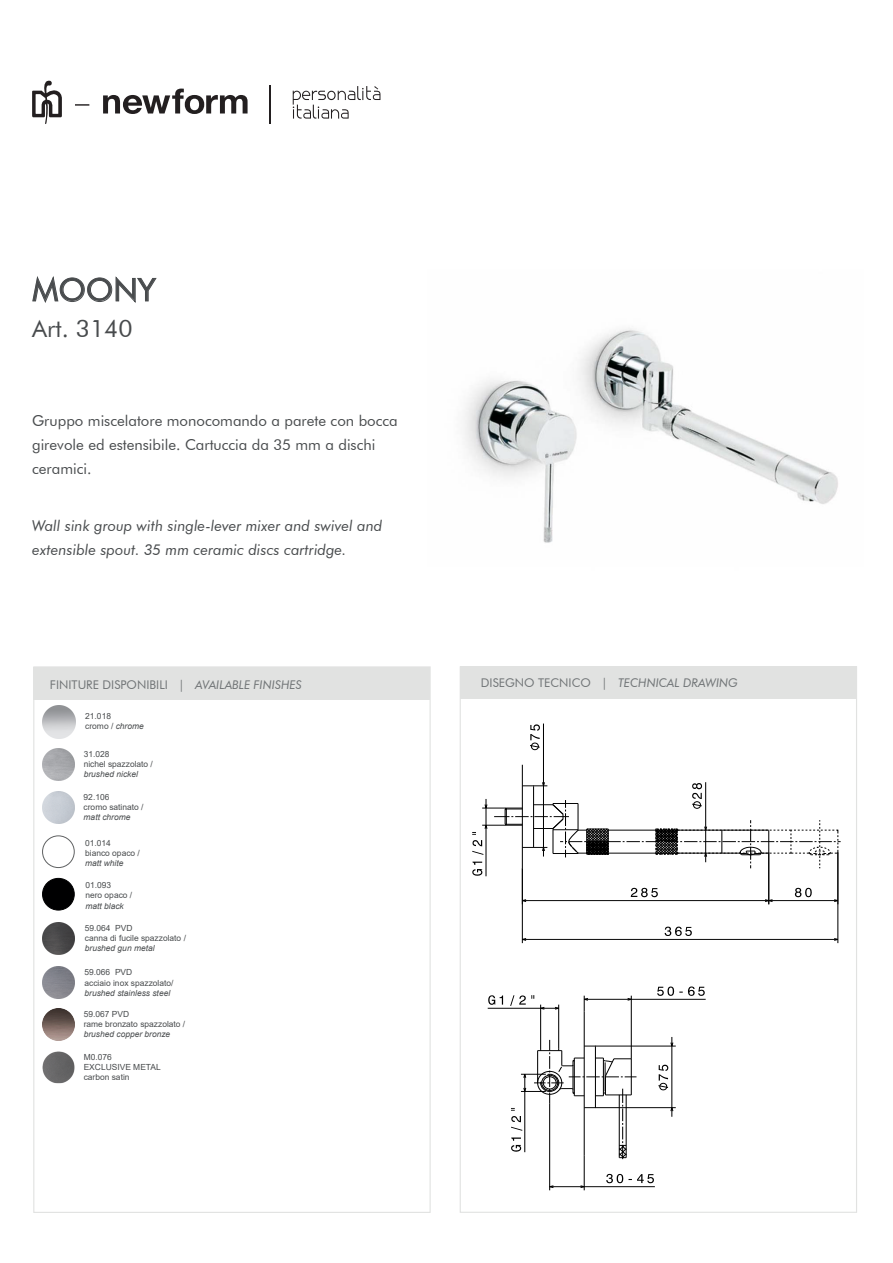
<style>
.page{position:relative;width:893px;height:1263px;background:#fff}
.page>*{position:absolute;margin:0;border:0;box-sizing:border-box;transform-origin:0 0}
.t1{font:31.5px "Futura BT";color:#484b4d}
.t2{font:24px "Futura BT";color:#484b4d}
.t3{font:15px/24px "Futura BT";color:#484b4d}
.t4{font:italic 15px/24px "Futura BT";color:#484b4d}
.t5{font:12px "Futura BT";color:#717577}
.t6{font:italic 12px "Futura BT";color:#717577}
.t7{font:8.4px/10.1px "Arial";color:#484b4d}
.t8{font:italic 8.4px "Arial";color:#484b4d}
.s1{font-style:italic}
.s2{font-style:normal}
</style>
<div class="page">
<div style="left:460px;top:667px;width:396px;height:32px;background:#e1e2e1"></div>
<div style="left:34px;top:667px;width:396px;height:32px;background:#e1e2e1"></div>
<svg style="left:293px;top:86px;width:87px;height:33px"></svg>
<svg style="left:32px;top:80px;width:215px;height:44px"></svg>
<hr style="left:269px;top:85px;width:2px;height:39px;background:#231f20">
<svg style="left:32px;top:276px;width:125px;height:27px"></svg>
<svg style="left:666px;top:926px;width:26px;height:9px"></svg>
<svg style="left:797px;top:887px;width:15px;height:11px"></svg>
<hr style="left:540px;top:1005px;width:1px;height:44px;background:#000">
<hr style="left:558px;top:1005px;width:1px;height:44px;background:#000">
<hr style="left:631px;top:996px;width:1px;height:63px;background:#000">
<hr style="left:549px;top:1103px;width:1px;height:87px;background:#000">
<hr style="left:584px;top:1156px;width:1px;height:34px;background:#000">
<hr style="left:522px;top:868px;width:1px;height:75px;background:#000">
<hr style="left:837px;top:853px;width:1px;height:90px;background:#000">
<hr style="left:768px;top:853px;width:1px;height:51px;background:#000">
<hr style="left:595px;top:1107px;width:80px;height:1px;background:#000">
<hr style="left:595px;top:1046px;width:80px;height:1px;background:#000">
<hr style="left:584px;top:1011px;width:1px;height:145px;background:#000">
<hr style="left:522px;top:765px;width:1px;height:103px;background:#000">
<svg style="left:554px;top:1006px;width:6px;height:4px"></svg>
<svg style="left:488px;top:995px;width:57px;height:15px"></svg>
<hr style="left:487px;top:1008px;width:71px;height:1px;background:#000">
<svg style="left:626px;top:997px;width:9px;height:4px"></svg>
<svg style="left:583px;top:996px;width:6px;height:15px"></svg>
<svg style="left:657px;top:986px;width:47px;height:10px"></svg>
<hr style="left:584px;top:999px;width:121px;height:1px;background:#000">
<svg style="left:549px;top:1185px;width:5px;height:4px"></svg>
<svg style="left:579px;top:1185px;width:9px;height:4px"></svg>
<svg style="left:606px;top:1174px;width:48px;height:9px"></svg>
<hr style="left:549px;top:1186px;width:106px;height:1px;background:#000">
<svg style="left:521px;top:899px;width:6px;height:4px"></svg>
<svg style="left:630px;top:888px;width:28px;height:9px"></svg>
<hr style="left:522px;top:900px;width:246px;height:1px;background:#000">
<svg style="left:521px;top:937px;width:6px;height:5px"></svg>
<svg style="left:833px;top:937px;width:6px;height:5px"></svg>
<svg style="left:664px;top:927px;width:27px;height:9px"></svg>
<hr style="left:522px;top:939px;width:315px;height:1px;background:#000">
<svg style="left:764px;top:899px;width:9px;height:4px"></svg>
<svg style="left:833px;top:899px;width:6px;height:4px"></svg>
<svg style="left:794px;top:888px;width:17px;height:9px"></svg>
<hr style="left:768px;top:900px;width:69px;height:1px;background:#000">
<svg style="left:669px;top:1042px;width:5px;height:8px"></svg>
<svg style="left:669px;top:1104px;width:5px;height:8px"></svg>
<svg style="left:658px;top:1065px;width:10px;height:25px"></svg>
<hr style="left:671px;top:1037px;width:1px;height:80px;background:#000">
<svg style="left:472px;top:781px;width:368px;height:95px"></svg>
<svg style="left:530px;top:724px;width:10px;height:26px"></svg>
<hr style="left:543px;top:724px;width:1px;height:133px;background:#000">
<svg style="left:511px;top:1040px;width:125px;height:119px"></svg>
<hr style="left:524px;top:1074px;width:1px;height:78px;background:#000">
<img style="left:464px;top:328px;width:374px;height:215px">
<img style="left:43px;top:706px;width:33px;height:32px">
<img style="left:43px;top:748px;width:31px;height:32px">
<div style="left:43px;top:878px;width:31px;height:32px;background:#000001;border-radius:50%"></div>
<div style="left:42px;top:878px;width:32px;height:32px;border:1px solid #000001;border-radius:50%"></div>
<div style="left:42px;top:836px;width:32px;height:32px;border:1px solid #5f6162;border-radius:50%"></div>
<img style="left:43px;top:922px;width:32px;height:33px">
<img style="left:43px;top:966px;width:32px;height:33px">
<img style="left:43px;top:1052px;width:31px;height:32px">
<img style="left:43px;top:792px;width:31px;height:32px">
<img style="left:43px;top:1009px;width:31px;height:32px">
<h1 class="t1" style="left:32px;top:271px;width:125px">MOONY</h1>
<h2 class="t2" style="left:32px;top:314px;width:102px">Art. 3140</h2>
<h3 class="t3" style="left:32px;top:409px;width:367px">Gruppo miscelatore monocomando a parete con bocca girevole ed estensibile. Cartuccia da 35 mm a dischi ceramici.</h3>
<h3 class="t4" style="left:32px;top:514px;width:352px">Wall sink group with single-lever mixer and swivel and extensible spout. 35 mm ceramic discs cartridge.</h3>
<h3 class="t5" style="left:50px;top:677px;width:253px">FINITURE DISPONIBILI | <span class="s1">AVAILABLE FINISHES</span></h3>
<p class="t7" style="left:85px;top:711px;width:60px">21.018<br>cromo / <span class="s1">chrome</span></p>
<p class="t7" style="left:84px;top:749px;width:71px">31.028<br>nichel spazzolato /</p>
<p class="t8" style="left:84px;top:769px;width:56px">brushed nickel</p>
<p class="t7" style="left:84px;top:792px;width:61px">92.106<br>cromo satinato /</p>
<p class="t8" style="left:84px;top:812px;width:48px">matt chrome</p>
<p class="t7" style="left:85px;top:838px;width:56px">01.014<br>bianco opaco /</p>
<p class="t8" style="left:85px;top:858px;width:40px">matt white</p>
<p class="t7" style="left:85px;top:880px;width:48px">01.093<br>nero opaco /</p>
<p class="t8" style="left:85px;top:900px;width:40px">matt black</p>
<p class="t7" style="left:85px;top:923px;width:103px">59.064 PVD<br>canna di fucile spazzolato /</p>
<p class="t8" style="left:85px;top:943px;width:71px">brushed gun metal</p>
<p class="t7" style="left:85px;top:967px;width:90px">59.066 PVD<br>acciaio inox spazzolato/</p>
<p class="t8" style="left:85px;top:987px;width:87px">brushed stainless steel</p>
<p class="t7" style="left:84px;top:1009px;width:103px">59.067 PVD<br>rame bronzato spazzolato /</p>
<p class="t8" style="left:84px;top:1029px;width:88px">brushed copper bronze</p>
<p class="t7" style="left:84px;top:1052px;width:79px">M0.076<br>EXCLUSIVE METAL carbon satin</p>
<h3 class="t6" style="left:481px;top:676px;width:258px"><span class="s2">DISEGNO TECNICO |</span> TECHNICAL DRAWING</h3>
</div>
